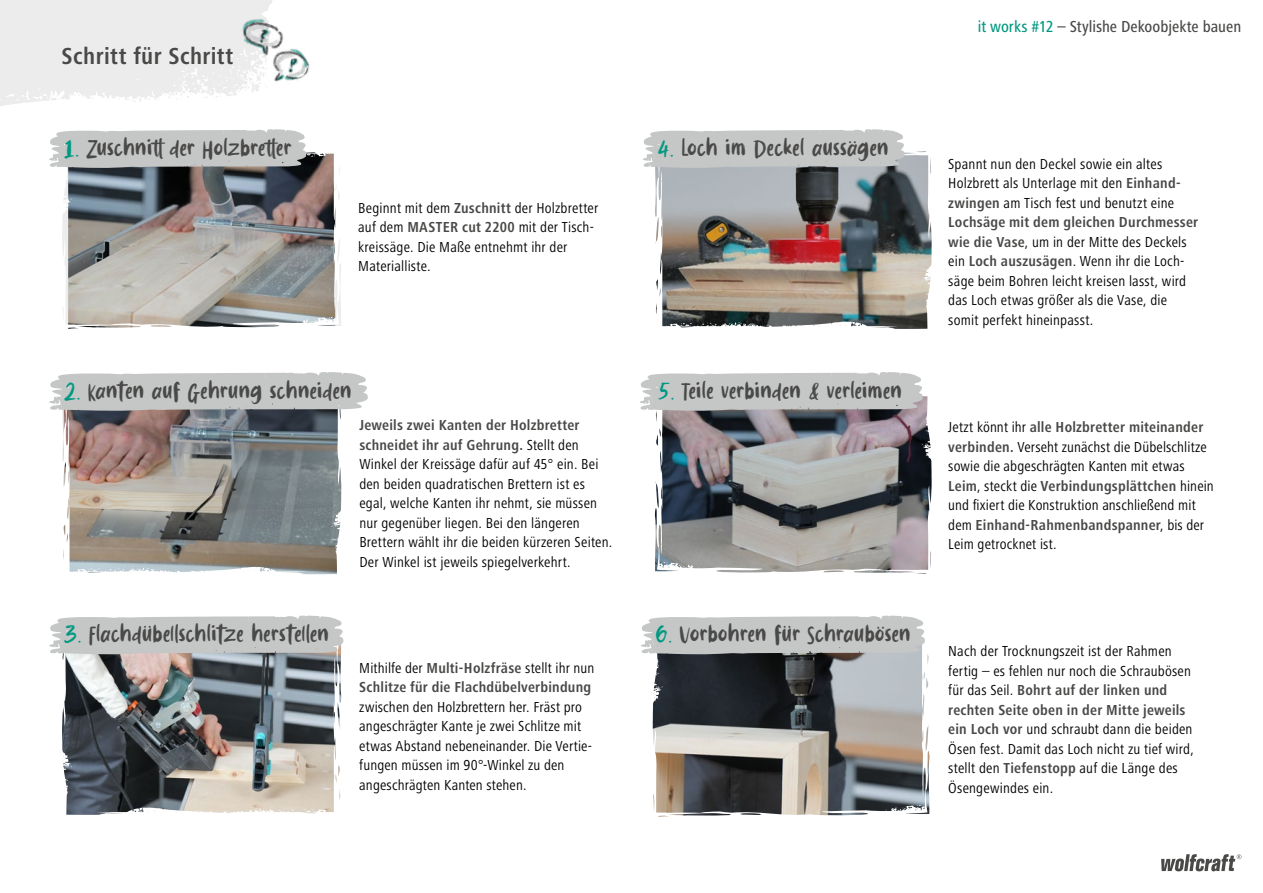
<style>
.page{position:relative;width:1263px;height:893px;background:#fff}
.page>*{position:absolute;margin:0;border:0;box-sizing:border-box;transform-origin:0 0}
.t1{font:700 condensed 24px "Frutiger Next LTW1 G";letter-spacing:.015em;color:#494948}
.t2{font:18px "Burnfolk Alt";letter-spacing:.02em;color:#494948}
.t3{font:500 condensed 16.5px "Frutiger Next LTW1 G";color:#494948}
.t4{font:condensed 15px/19.5px "Frutiger Next LTW1 G";letter-spacing:.01em;color:#000}
.t5{font:700 condensed 15px/19.5px "Frutiger Next LTW1 G";letter-spacing:.015em;color:#494948}
.s1{color:#009881}
.s2{font-weight:700;color:#494948}
.s3{font-weight:400;color:#000}
</style>
<div class="page">
<svg style="left:1161px;top:854px;width:80px;height:17px"></svg>
<svg style="left:0;top:0;width:217px;height:106px;background:#ededee"></svg>
<svg style="left:62px;top:153px;width:279px;height:176px"></svg>
<img style="left:68px;top:152px;width:252px;height:175px">
<img style="left:62px;top:411px;width:279px;height:163px">
<svg style="left:65px;top:655px;width:276px;height:160px;background:#8e9190"></svg>
<img style="left:62px;top:655px;width:180px;height:126px">
<img style="left:655px;top:155px;width:277px;height:174px">
<img style="left:908px;top:151px;width:19px;height:11px">
<svg style="left:655px;top:396px;width:277px;height:178px;background:#878789"></svg>
<svg style="left:658px;top:655px;width:271px;height:162px;background:#767676"></svg>
<img style="left:653px;top:655px;width:43px;height:158px">
<svg style="left:49px;top:129px;width:260px;height:40px;background:#c1c1c2"></svg>
<svg style="left:643px;top:129px;width:265px;height:40px;background:#c6c7c7"></svg>
<svg style="left:49px;top:372px;width:319px;height:39px;background:#c5c6c6"></svg>
<svg style="left:640px;top:372px;width:286px;height:39px;background:#c5c6c6"></svg>
<svg style="left:49px;top:616px;width:295px;height:39px;background:#c6c7c7"></svg>
<svg style="left:641px;top:616px;width:287px;height:39px;background:#c4c4c4"></svg>
<img style="left:217px;top:0;width:93px;height:97px">
<h1 class="t1" style="left:62px;top:42px;width:173px">Schritt für Schritt</h1>
<p class="t2" style="left:64px;top:136px;width:229px"><span class="s1">1.</span> Zuschnitt der Holzbretter</p>
<p class="t2" style="left:658px;top:136px;width:232px"><span class="s1">4.</span> Loch im Deckel aussägen</p>
<p class="t4" style="left:358px;top:198px;width:242px">Beginnt mit dem <span class="s2">Zuschnitt</span> der Holzbretter auf dem <span class="s2">MASTER cut 2200</span> mit der Tisch&shy;kreissäge. Die Maße entnehmt ihr der Materialliste.</p>
<p class="t2" style="left:64px;top:379px;width:289px"><span class="s1">2.</span> Kanten auf Gehrung schneiden</p>
<p class="t2" style="left:658px;top:379px;width:246px"><span class="s1">5.</span> Teile verbinden &amp; verleimen</p>
<p class="t3" style="left:978px;top:17px;width:265px"><span class="s1">it works #12</span> – Stylishe Dekoobjekte bauen</p>
<p class="t4" style="left:948px;top:154px;width:251px">Spannt nun den Deckel sowie ein altes Holzbrett als Unterlage mit den <span class="s2">Einhand&shy;zwingen</span> am Tisch fest und benutzt eine <span class="s2">Lochsäge mit dem gleichen Durchmesser wie die Vase</span>, um in der Mitte des Deckels ein <span class="s2">Loch auszusägen</span>. Wenn ihr die Loch&shy;säge beim Bohren leicht kreisen lasst, wird das Loch etwas größer als die Vase, die somit perfekt hineinpasst.</p>
<p class="t4" style="left:359px;top:416px;width:254px"><span class="s2">Jeweils zwei Kanten der Holzbretter schneidet ihr auf Gehrung.</span> Stellt den Winkel der Kreissäge dafür auf 45° ein. Bei den beiden quadratischen Brettern ist es egal, welche Kanten ihr nehmt, sie müssen nur gegenüber liegen. Bei den längeren Brettern wählt ihr die beiden kürzeren Seiten.<br>Der Winkel ist jeweils spiegelverkehrt.</p>
<p class="t4" style="left:948px;top:417px;width:267px">Jetzt könnt ihr <span class="s2">alle Holzbretter miteinander verbinden.</span> Verseht zunächst die Dübelschlitze sowie die abgeschrägten Kanten mit etwas <span class="s2">Leim</span>, steckt die <span class="s2">Verbindungsplättchen</span> hinein und fixiert die Konstruktion anschließend mit dem <span class="s2">Einhand-Rahmenbandspanner</span>, bis der Leim getrocknet ist.</p>
<p class="t2" style="left:64px;top:622px;width:267px"><span class="s1">3.</span> Flachdübellschlitze herstellen</p>
<p class="t2" style="left:656px;top:622px;width:256px"><span class="s1">6.</span> Vorbohren für Schraubösen</p>
<p class="t5" style="left:359px;top:658px;width:237px"><span class="s3">Mithilfe der</span> Multi-Holzfräse <span class="s3">stellt ihr nun<br></span>Schlitze für die Flachdübelverbindung</p>
<p class="t4" style="left:359px;top:697px;width:234px">zwischen den Holzbrettern her. Fräst pro angeschrägter Kante je zwei Schlitze mit etwas Abstand nebeneinander. Die Vertie&shy;fungen müssen im 90°-Winkel zu den angeschrägten Kanten stehen.</p>
<p class="t4" style="left:948px;top:641px;width:247px">Nach der Trocknungszeit ist der Rahmen fertig – es fehlen nur noch die Schraubösen für das Seil. <span class="s2">Bohrt auf der linken und rechten Seite oben in der Mitte jeweils ein Loch vor</span> und schraubt dann die beiden Ösen fest. Damit das Loch nicht zu tief wird, stellt den <span class="s2">Tiefenstopp</span> auf die Länge des Ösengewindes ein.</p>
</div>
